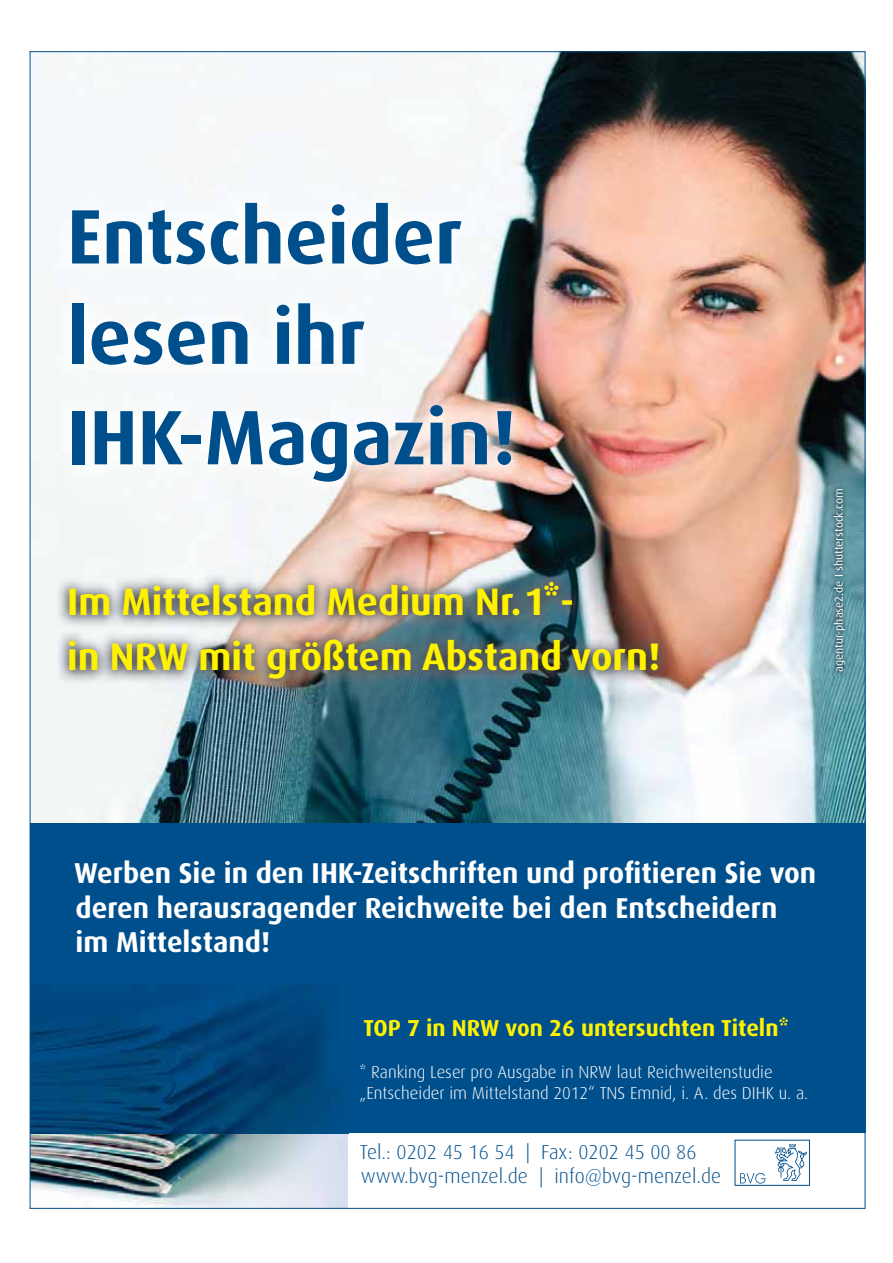
<style>
.page{position:relative;width:893px;height:1263px;background:#fff}
.page>*{position:absolute;margin:0;border:0;box-sizing:border-box;transform-origin:0 0}
.t1{font:700 77.25px/100.4px "Dax Pro";color:#004f8d}
.t2{font:700 38.4px/55.1px "Dax Pro";color:#fff200}
.t3{font:700 28.8px/34.5px "Dax";color:#fff}
.t4{font:700 23.1px "Dax";color:#fff200}
.t5{font:300 20.1px/24.2px "Dax";color:#004f8d}
.t6{font:300 17.25px/20.7px "Dax";color:#fff}
.t7{font:11.55px "Dax Pro";color:#fff}
</style>
<div class="page">
<img style="left:32px;top:53px;width:831px;height:771px">
<img style="left:56px;top:569px;width:614px;height:123px">
<img style="left:54px;top:185px;width:474px;height:314px">
<img style="left:829px;top:485px;width:20px;height:190px">
<div style="left:30px;top:824px;width:835px;height:309px;background:#004f8d"></div>
<img style="left:32px;top:984px;width:316px;height:223px">
<svg style="left:775px;top:1144px;width:32px;height:37px"></svg>
<svg style="left:740px;top:1173px;width:25px;height:11px"></svg>
<h1 class="t1" style="left:67px;top:191px;width:451px">Entscheider lesen ihr<br>IHK-Magazin!</h1>
<h2 class="t2" style="left:67px;top:577px;width:595px">Im Mittelstand Medium Nr.1*-<br>in NRW mit größtem Abstand vorn!</h2>
<p class="t7" style="left:833px;top:672px;width:185px;rotate:-90deg">agentur-phase2.de I shutterstock.com</p>
<p class="t3" style="left:74px;top:857px;width:743px">Werben Sie in den IHK-Zeitschriften und profitieren Sie von deren herausragender Reichweite bei den Entscheidern<br>im Mittelstand!</p>
<p class="t4" style="left:364px;top:1017px;width:427px">TOP 7 in NRW von 26 untersuchten Titeln*</p>
<p class="t6" style="left:359px;top:1063px;width:450px">* Ranking Leser pro Ausgabe in NRW laut Reichweitenstudie „Entscheider im Mittelstand 2012“ TNS Emnid, i. A. des DIHK u. a.</p>
<p class="t5" style="left:360px;top:1141px;width:363px">Tel.: 0202 45 16 54 | Fax: 0202 45 00 86 www.bvg-menzel.de | info@bvg-menzel.de</p>
</div>
